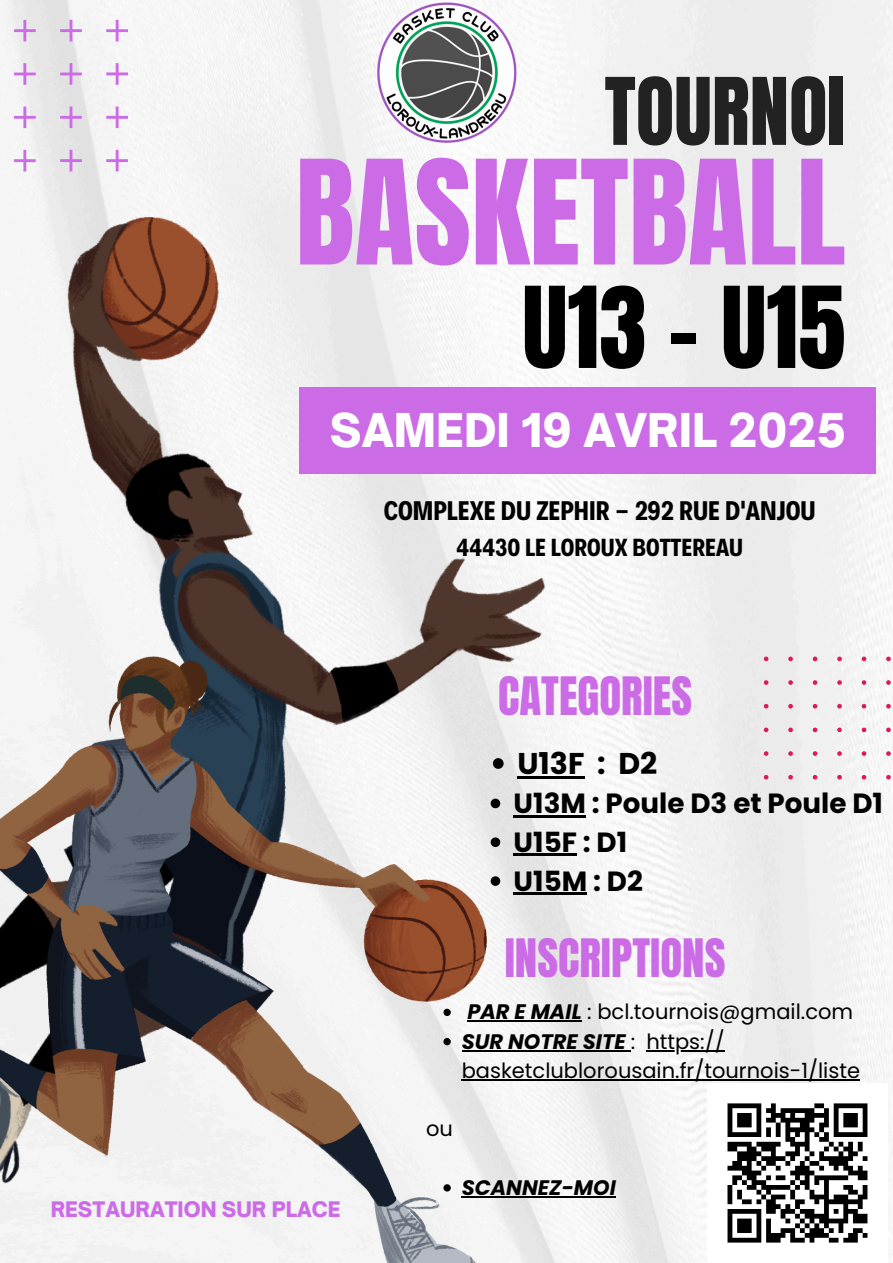
<style>
.page{position:relative;width:893px;height:1263px;background:#fff}
.page>*{position:absolute;margin:0;border:0;box-sizing:border-box;transform-origin:0 0}
.t1{font:123.23px "Anton";color:#cb6ce6}
.t2{font:95.7px "Anton";color:#000}
.t3{font:79.12px "Anton";color:#222}
.t4{font:45px "Anton";color:#cb6ce6}
.t5{font:900 44.62px "Open Sauce One";color:#fff}
.t6{font:700 30px "Poppins";color:#000}
.t7{font:700 27.75px "Poppins";color:#000}
.t8{font:700 27.22px "Decalotype";color:#000}
.t9{font:700 24.97px "Decalotype";color:#000}
.t10{font:21px/29.2px "Poppins";color:#000}
.t11{font:italic 700 21px "Poppins";color:#000}
.t12{font:900 20.48px "Open Sauce One";color:#cb6ce6}
.s1{font-weight:700;font-style:italic}
.s2{font-weight:400;font-style:normal}
</style>
<div class="page">
<img style="left:0;top:0;width:893px;height:1263px">
<div style="left:300px;top:387px;width:576px;height:87px;background:#cb6ce6"></div>
<svg style="left:0;top:20px;width:128px;height:151px"></svg>
<img style="left:0;top:218px;width:545px;height:996px">
<img style="left:0;top:656px;width:487px;height:607px">
<svg style="left:764px;top:656px;width:129px;height:123px"></svg>
<img style="left:707px;top:1083px;width:180px;height:180px">
<img style="left:373px;top:0;width:146px;height:146px">
<svg style="left:493px;top:758px;width:10px;height:11px"></svg>
<hr style="left:517px;top:775px;width:67px;height:3px;background:#000">
<svg style="left:491px;top:799px;width:9px;height:9px"></svg>
<hr style="left:513px;top:815px;width:73px;height:2px;background:#000">
<svg style="left:491px;top:837px;width:9px;height:10px"></svg>
<hr style="left:513px;top:854px;width:64px;height:2px;background:#000">
<svg style="left:491px;top:876px;width:9px;height:10px"></svg>
<hr style="left:513px;top:892px;width:74px;height:3px;background:#000">
<svg style="left:443px;top:1009px;width:8px;height:7px"></svg>
<hr style="left:467px;top:1020px;width:114px;height:2px;background:#000">
<svg style="left:443px;top:1038px;width:8px;height:7px"></svg>
<hr style="left:462px;top:1050px;width:168px;height:1px;background:#000">
<hr style="left:646px;top:1050px;width:79px;height:1px;background:#000">
<hr style="left:462px;top:1079px;width:398px;height:2px;background:#000">
<svg style="left:443px;top:1184px;width:8px;height:7px"></svg>
<hr style="left:462px;top:1196px;width:154px;height:2px;background:#000">
<p class="t3" style="left:604px;top:55px;width:242px">TOURNOI</p>
<p class="t1" style="left:295px;top:124px;width:551px">BASKETBALL</p>
<h3 class="t2" style="left:522px;top:259px;width:325px">U13 - U15</h3>
<h1 class="t5" style="left:330px;top:403px;width:518px">SAMEDI 19 AVRIL 2025</h1>
<p class="t8" style="left:384px;top:492px;width:433px">COMPLEXE DU ZEPHIR - 292 RUE D'ANJOU</p>
<p class="t9" style="left:456px;top:530px;width:288px">44430 LE LOROUX BOTTEREAU</p>
<p class="t4" style="left:498px;top:664px;width:196px">CATEGORIES</p>
<p class="t6" style="left:517px;top:742px;width:141px">U13F : D2</p>
<h2 class="t7" style="left:513px;top:784px;width:371px">U13M : Poule D3 et Poule D1</h2>
<h4 class="t7" style="left:513px;top:823px;width:115px">U15F : D1</h4>
<h6 class="t7" style="left:513px;top:862px;width:131px">U15M : D2</h6>
<p class="t4" style="left:505px;top:926px;width:222px">INSCRIPTIONS</p>
<h5 class="t12" style="left:51px;top:1196px;width:291px">RESTAURATION SUR PLACE</h5>
<p class="t10" style="left:467px;top:997px;width:387px"><span class="s1">PAR E MAIL</span> : bcl.tournois@gmail.com</p>
<p class="t11" style="left:462px;top:1026px;width:175px">SUR NOTRE SITE <span class="s2">:</span></p>
<p class="t10" style="left:462px;top:1027px;width:400px;text-indent:185px">https:// basketclublorousain.fr/tournois-1/liste</p>
<p class="t10" style="left:426px;top:1114px;width:28px">ou</p>
<p class="t11" style="left:462px;top:1173px;width:156px">SCANNEZ-MOI</p>
</div>
